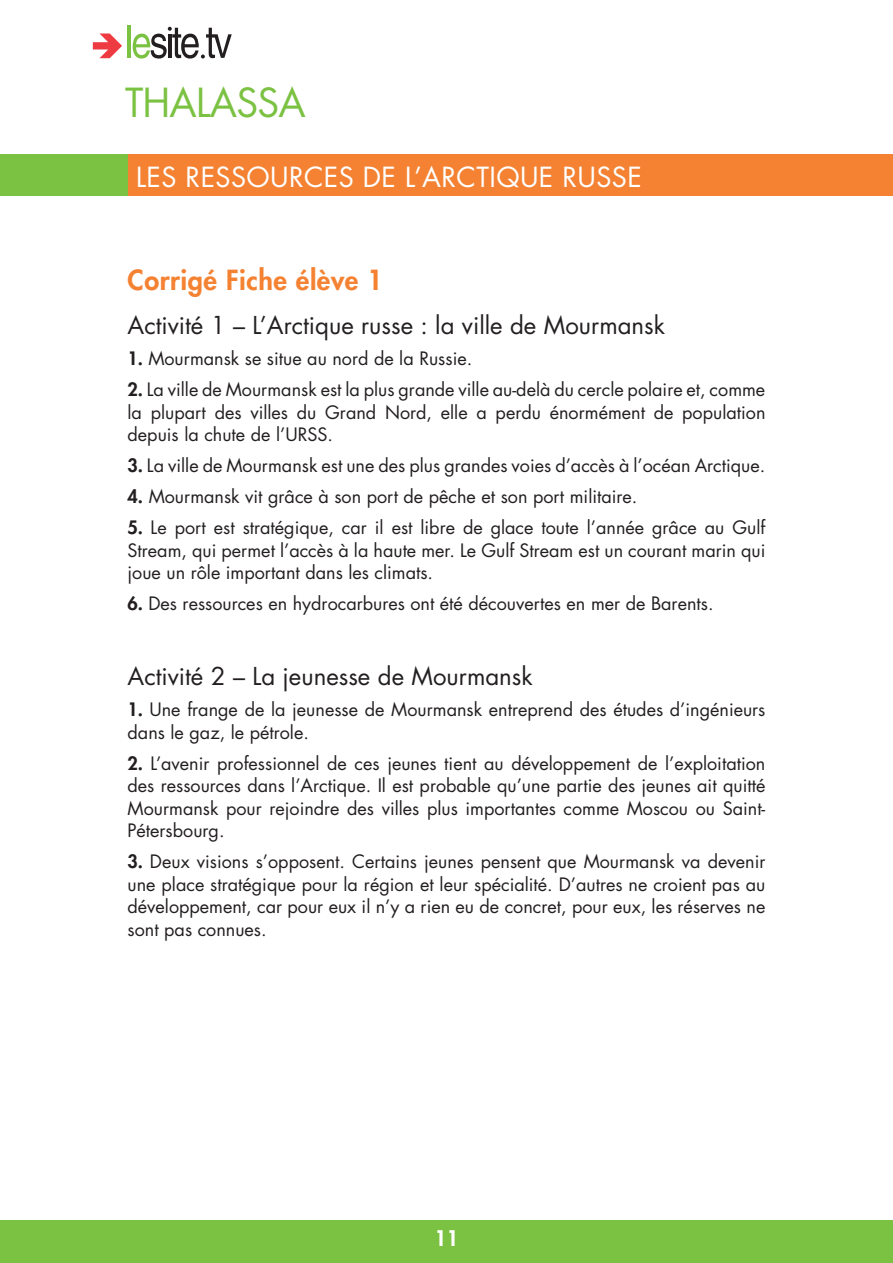
<style>
.page{position:relative;width:893px;height:1263px;background:#fff}
.page>*{position:absolute;margin:0;border:0;box-sizing:border-box;transform-origin:0 0}
.t1{font:39px "Futura Std";letter-spacing:-.02em;color:#7bc142}
.t2{font:27px "Futura Std";letter-spacing:.015em;color:#fff}
.t3{font:800 27px "Futura Std";letter-spacing:.02em;color:#f48232}
.t4{font:24px "Futura Std";color:#231f20}
.t5{font:800 21px "Futura Std";color:#fff}
.t6{font:18px/22.5px "Futura Std";color:#231f20;text-align:justify}
.s1{font-weight:800}
</style>
<div class="page">
<div style="left:0;top:1220px;width:893px;height:43px;background:#7bc142"></div>
<div style="left:128px;top:153px;width:765px;height:43px;background:#f48232"></div>
<div style="left:0;top:153px;width:128px;height:43px;background:#7bc142"></div>
<svg style="left:93px;top:33px;width:29px;height:25px"></svg>
<hr style="left:128px;top:26px;width:3px;height:32px;background:#7bc142">
<svg style="left:133px;top:27px;width:99px;height:32px"></svg>
<h1 class="t1" style="left:125px;top:78px;width:177px">Thalassa</h1>
<h2 class="t2" style="left:136px;top:160px;width:507px">Les ressources de l’Arctique russe</h2>
<h2 class="t3" style="left:128px;top:263px;width:257px">Corrigé Fiche élève 1</h2>
<h3 class="t4" style="left:128px;top:310px;width:539px">Activité 1 – L’Arctique russe : la ville de Mourmansk</h3>
<p class="t6" style="left:128px;top:347px;width:346px"><span class="s1">1.</span> Mourmansk se situe au nord de la Russie.</p>
<p class="t6" style="left:128px;top:378px;width:639px"><span class="s1">2.</span> La ville de Mourmansk est la plus grande ville au-delà du cercle polaire et, comme la plupart des villes du Grand Nord, elle a perdu énormément de population depuis la chute de l’URSS</p>
<p class="t6" style="left:328px;top:423px;width:7px">.</p>
<p class="t6" style="left:128px;top:454px;width:639px"><span class="s1">3.</span> La ville de Mourmansk est une des plus grandes voies d’accès à l’océan Arctique.</p>
<p class="t6" style="left:128px;top:485px;width:511px"><span class="s1">4.</span> Mourmansk vit grâce à son port de pêche et son port militaire.</p>
<p class="t6" style="left:128px;top:516px;width:639px"><span class="s1">5.</span> Le port est stratégique, car il est libre de glace toute l’année grâce au Gulf Stream, qui permet l’accès à la haute mer. Le Gulf Stream est un courant marin qui joue un rôle important dans les climats.</p>
<p class="t6" style="left:128px;top:592px;width:587px"><span class="s1">6.</span> Des ressources en hydrocarbures ont été découvertes en mer de Barents.</p>
<h3 class="t4" style="left:128px;top:661px;width:407px">Activité 2 – La jeunesse de Mourmansk</h3>
<p class="t6" style="left:128px;top:699px;width:639px"><span class="s1">1.</span> Une frange de la jeunesse de Mourmansk entreprend des études d’ingénieurs dans le gaz, le pétrole.</p>
<p class="t6" style="left:128px;top:752px;width:639px"><span class="s1">2.</span> L’avenir professionnel de ces jeunes tient au développement de l’exploitation des ressources dans l’Arctique. I l est probable qu’une partie des jeunes ait quitté Mourmansk pour rejoindre des villes plus importantes comme Moscou ou Saint-Pétersbourg.</p>
<p class="t6" style="left:128px;top:851px;width:639px"><span class="s1">3.</span> Deux visions s’opposent. Certains jeunes pensent que Mourmansk va devenir une place stratégique pour la région et leur spécialité. D’autres ne croient pas au développement, car pour eux il n’y a rien eu de concret, pour eux, les réserves ne sont pas connues.</p>
<p class="t5" style="left:434px;top:1225px;width:26px">11</p>
</div>
